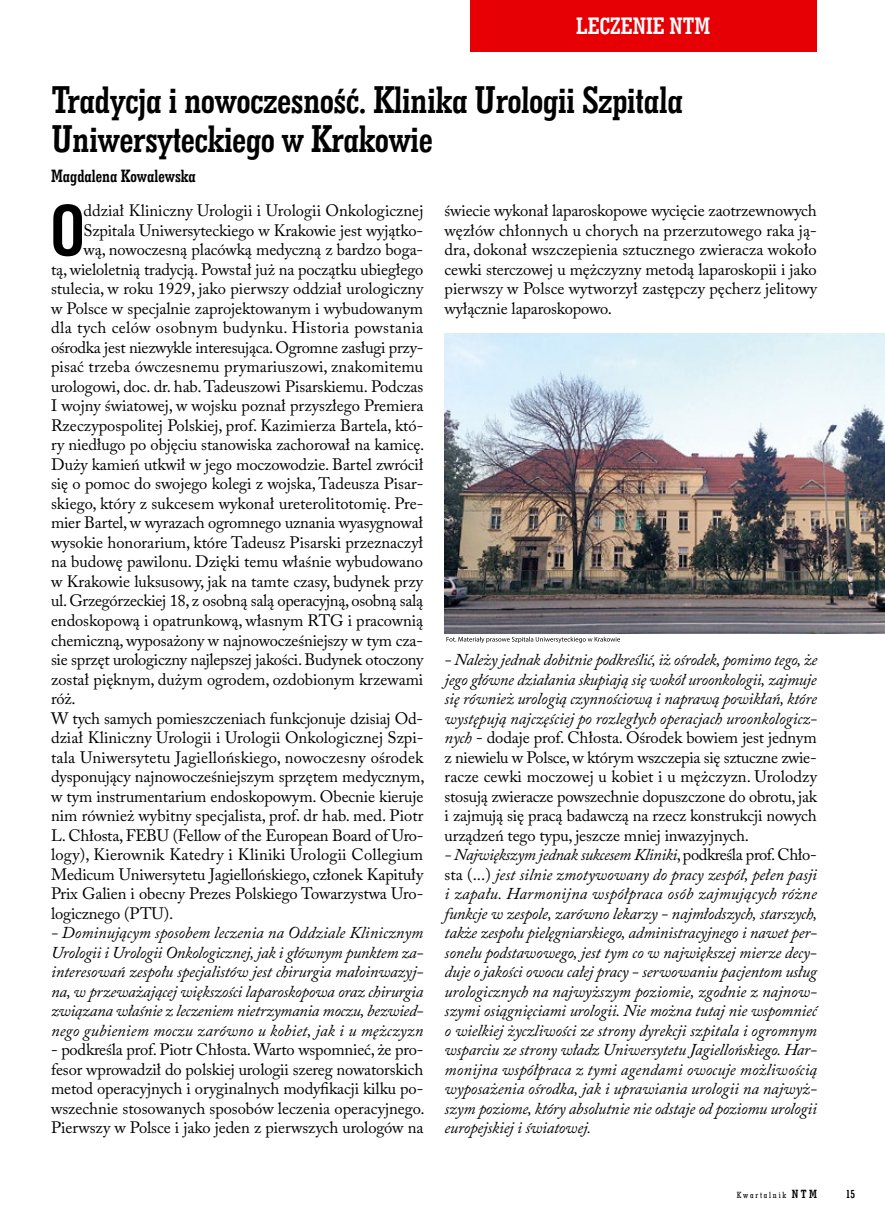
<style>
.page{position:relative;width:885px;height:1225px;background:#fff}
.page>*{position:absolute;margin:0;border:0;box-sizing:border-box;transform-origin:0 0}
.t1{font:73.8px "Geo Slab 703 Bd Cn EU Normal";color:#000}
.t2{font:39px/39px "Geo Slab 703 Bd Cn EU Normal";letter-spacing:-.01em;color:#000}
.t3{font:24px "Geo Slab 703 Bd Cn EU Normal";color:#fff}
.t4{font:18px "Geo Slab 703 Bd Cn EU Normal";color:#000}
.t5{font:16.5px/19.5px "Adobe Caslon Pro";letter-spacing:-.005em;color:#000;text-align:justify}
.t6{font:italic 16.5px/19.5px "Adobe Caslon Pro";letter-spacing:-.01em;color:#000;text-align:justify}
.t7{font:16.5px "Adobe Caslon Pro";letter-spacing:.02em;color:#000}
.t8{font:12px "Geo Slab 703 Bd Cn EU Normal";color:#000}
.t9{font:9px "Geo Slab 703 Md Cn EU Normal";letter-spacing:.2em;color:#000}
.s1{font-style:italic}
.s2{font-style:normal}
.s3{font-family:"Geo Slab 703 Bd Cn EU Normal";font-size:12px}
</style>
<div class="page">
<div style="left:470px;top:0;width:346px;height:51px;background:#e60005"></div>
<img style="left:445px;top:333px;width:439px;height:300px">
<svg style="left:446px;top:637px;width:174px;height:6px"></svg>
<h3 class="t3" style="left:576px;top:11px;width:136px">LECZENIE NTM</h3>
<h2 class="t2" style="left:51px;top:79px;width:634px">Tradycja i nowoczesność. Klinika Urologii Szpitala<br>Uniwersyteckiego w Krakowie</h2>
<p class="t4" style="left:51px;top:164px;width:146px">Magdalena Kowalewska</p>
<h1 class="t1" style="left:51px;top:184px;width:35px">O</h1>
<p class="t5" style="left:83px;top:201px;width:341px">ddział Kliniczny Urologii i Urologii Onkologicznej</p>
<p class="t5" style="left:444px;top:201px;width:374px">świecie wykonał laparoskopowe wycięcie zaotrzewnowych węzłów chłonnych u chorych na przerzutowego raka ją&shy;dra, dokonał wszczepienia sztucznego zwieracza wokoło cewki sterczowej u mężczyzny metodą laparoskopii i jako pierwszy w Polsce wytworzył zastępczy pęcherz jelitowy wyłącznie laparoskopowo.</p>
<p class="t5" style="left:83px;top:220px;width:341px">Szpitala Uniwersyteckiego w Krakowie jest wyjątko-</p>
<p class="t5" style="left:83px;top:240px;width:341px">wą, nowoczesną placówką medyczną z bardzo boga-</p>
<p class="t5" style="left:51px;top:259px;width:374px">tą, wieloletnią tradycją. Powstał już na początku ubiegłego</p>
<p class="t5" style="left:51px;top:279px;width:374px">stulecia, w roku 1929, jako pierwszy oddział urologiczny</p>
<p class="t5" style="left:51px;top:298px;width:373px">w Polsce w specjalnie zaprojektowanym i wybudowanym</p>
<p class="t7" style="left:51px;top:318px;width:374px">dla tych celów osobnym budynku. Historia powstania</p>
<p class="t5" style="left:51px;top:337px;width:374px">ośrodka jest niezwykle interesująca. Ogromne zasługi przy-</p>
<p class="t5" style="left:51px;top:357px;width:373px">pisać trzeba ówczesnemu prymariuszowi, znakomitemu</p>
<p class="t5" style="left:51px;top:376px;width:374px">urologowi, doc. dr. hab. Tadeuszowi Pisarskiemu. Podczas</p>
<p class="t5" style="left:51px;top:396px;width:374px">I wojny światowej, w wojsku poznał przyszłego Premiera</p>
<p class="t5" style="left:51px;top:415px;width:374px">Rzeczypospolitej Polskiej, prof. Kazimierza Bartela, któ-</p>
<p class="t5" style="left:51px;top:435px;width:375px">ry niedługo po objęciu stanowiska zachorował na kamicę.</p>
<p class="t5" style="left:51px;top:454px;width:374px">Duży kamień utkwił w jego moczowodzie. Bartel zwrócił</p>
<p class="t5" style="left:51px;top:474px;width:374px">się o pomoc do swojego kolegi z wojska, Tadeusza Pisar-</p>
<p class="t5" style="left:51px;top:493px;width:374px">skiego, który z sukcesem wykonał ureterolitotomię. Pre-</p>
<p class="t5" style="left:51px;top:513px;width:373px">mier Bartel, w wyrazach ogromnego uznania wyasygnował</p>
<p class="t5" style="left:51px;top:532px;width:374px">wysokie honorarium, które Tadeusz Pisarski przeznaczył</p>
<p class="t5" style="left:51px;top:552px;width:373px">na budowę pawilonu. Dzięki temu właśnie wybudowano</p>
<p class="t5" style="left:51px;top:571px;width:373px">w Krakowie luksusowy, jak na tamte czasy, budynek przy</p>
<p class="t5" style="left:51px;top:591px;width:373px">ul. Grzegórzeckiej 18, z osobną salą operacyjną, osobną salą</p>
<p class="t5" style="left:51px;top:610px;width:373px">endoskopową i opatrunkową, własnym RTG i pracownią</p>
<p class="t5" style="left:51px;top:630px;width:373px">chemiczną, wyposażony w najnowocześniejszy w tym cza-</p>
<p class="t5" style="left:51px;top:649px;width:374px">sie sprzęt urologiczny najlepszej jakości. Budynek otoczony</p>
<p class="t5" style="left:51px;top:669px;width:374px">został pięknym, dużym ogrodem, ozdobionym krzewami</p>
<p class="t5" style="left:51px;top:688px;width:26px">róż.</p>
<p class="t5" style="left:51px;top:708px;width:373px">W tych samych pomieszczeniach funkcjonuje dzisiaj Od-</p>
<p class="t5" style="left:51px;top:727px;width:374px">dział Kliniczny Urologii i Urologii Onkologicznej Szpi-</p>
<p class="t5" style="left:51px;top:747px;width:374px">tala Uniwersytetu Jagiellońskiego, nowoczesny ośrodek</p>
<p class="t5" style="left:51px;top:766px;width:375px">dysponujący najnowocześniejszym sprzętem medycznym,</p>
<p class="t5" style="left:51px;top:786px;width:374px">w tym instrumentarium endoskopowym. Obecnie kieruje</p>
<p class="t5" style="left:51px;top:805px;width:374px">nim również wybitny specjalista, prof. dr hab. med. Piotr</p>
<p class="t5" style="left:51px;top:825px;width:374px">L. Chłosta, FEBU (Fellow of the European Board of Uro-</p>
<p class="t5" style="left:51px;top:844px;width:373px">logy), Kierownik Katedry i Kliniki Urologii Collegium</p>
<p class="t5" style="left:51px;top:864px;width:374px">Medicum Uniwersytetu Jagiellońskiego, członek Kapituły</p>
<p class="t5" style="left:51px;top:883px;width:374px">Prix Galien i obecny Prezes Polskiego Towarzystwa Uro-</p>
<p class="t5" style="left:51px;top:903px;width:124px">logicznego (PTU).</p>
<p class="t6" style="left:51px;top:922px;width:374px">- Dominującym sposobem leczenia na Oddziale Klinicznym Urologii i Urologii Onkologicznej, jak i głównym punktem za&shy;interesowań zespołu specjalistów jest chirurgia małoinwazyj&shy;na, w przeważającej większości laparoskopowa oraz chirurgia związana właśnie z leczeniem nietrzymania moczu, bezwied&shy;nego gubieniem moczu zarówno u kobiet, jak i u mężczyzn</p>
<p class="t5" style="left:51px;top:1039px;width:375px">- podkreśla prof. Piotr Chłosta. Warto wspomnieć, że pro&shy;fesor wprowadził do polskiej urologii szereg nowatorskich metod operacyjnych i oryginalnych modyfikacji kilku po&shy;wszechnie stosowanych sposobów leczenia operacyjnego.<br>Pierwszy w Polsce i jako jeden z pierwszych urologów na</p>
<p class="t5" style="left:444px;top:649px;width:374px"><span class="s1">- Należy jednak dobitnie podkreślić, iż ośrodek, pomimo tego, że jego główne działania skupiają się wokół uroonkologii, zajmuje się również urologią czynnościową i naprawą powikłań, które występują najczęściej po rozległych operacjach uroonkologicz&shy;nych</span> - dodaje prof. Chłosta. Ośrodek bowiem jest jednym z niewielu w Polsce, w którym wszczepia się sztuczne zwie&shy;racze cewki moczowej u kobiet i u mężczyzn. Urolodzy stosują zwieracze powszechnie dopuszczone do obrotu, jak i zajmują się pracą badawczą na rzecz konstrukcji nowych urządzeń tego typu, jeszcze mniej inwazyjnych.</p>
<p class="t6" style="left:444px;top:844px;width:374px">- Największym jednak sukcesem Kliniki<span class="s2">, podkreśla prof. Chło&shy;sta (...)</span> jest silnie zmotywowany do pracy zespół, pełen pasji i zapału. Harmonijna współpraca osób zajmujących różne funkcje w zespole, zarówno lekarzy - najmłodszych, starszych, także zespołu pielęgniarskiego, administracyjnego i nawet per&shy;sonelu podstawowego, jest tym co w największej mierze decy&shy;duje o jakości owocu całej pracy - serwowaniu pacjentom usług urologicznych na najwyższym poziomie, zgodnie z najnow&shy;szymi osiągnięciami urologii. Nie można tutaj nie wspomnieć o wielkiej życzliwości ze strony dyrekcji szpitala i ogromnym wsparciu ze strony władz Uniwersytetu Jagiellońskiego. Har&shy;monijna współpraca z tymi agendami owocuje możliwością wyposażenia ośrodka, jak i uprawiania urologii na najwyż&shy;szym poziome, który absolutnie nie odstaje od poziomu urologii europejskiej i światowej.</p>
<p class="t9" style="left:736px;top:1189px;width:82px">Kwartalnik <span class="s3">NTM</span></p>
<p class="t8" style="left:845px;top:1186px;width:11px">15</p>
</div>
